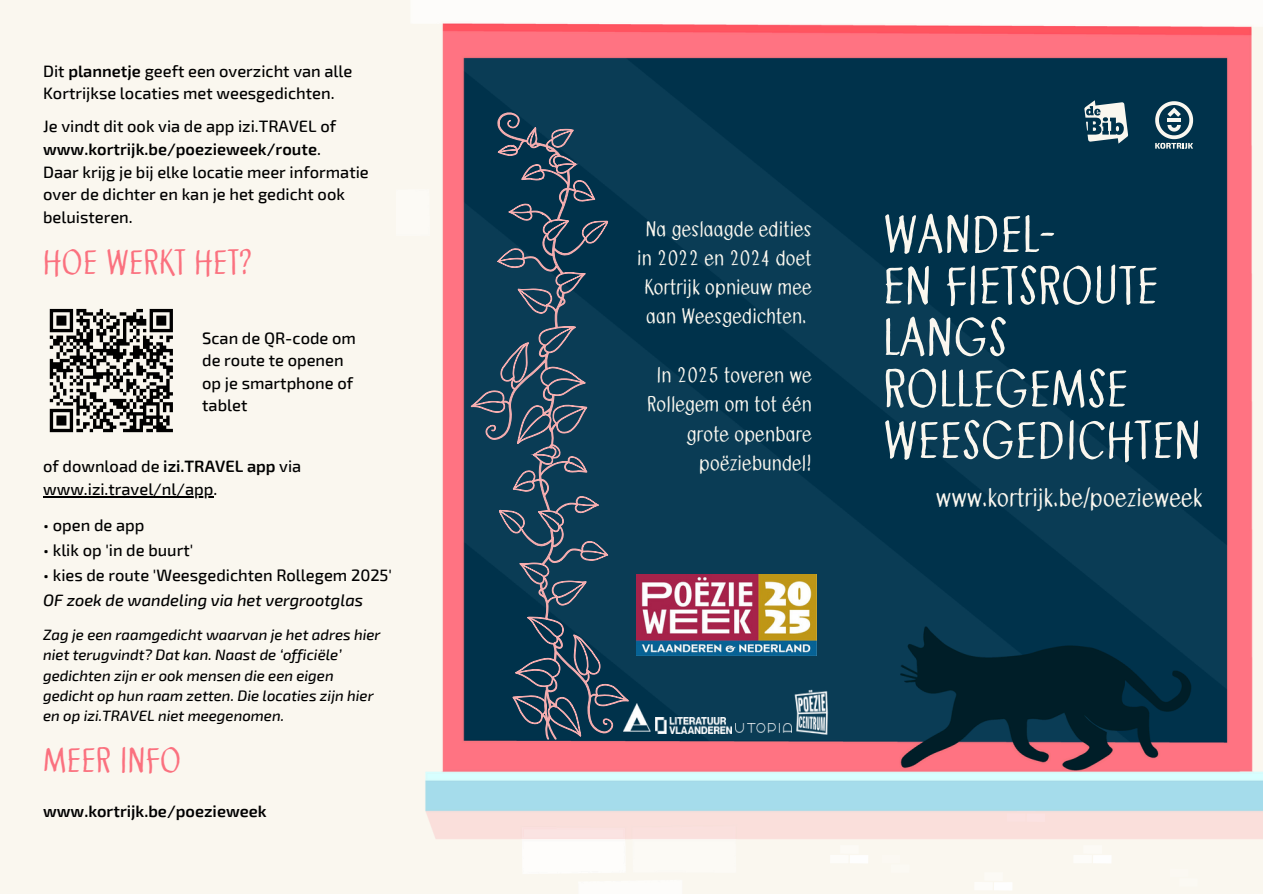
<style>
.page{position:relative;width:1263px;height:894px;background:#fff}
.page>*{position:absolute;margin:0;border:0;box-sizing:border-box;transform-origin:0 0}
.t1{font:52.8px/51.4px "Sendmeapostcard";color:#faf7ef}
.t2{font:900 35.85px "Exo 2";color:#f7f2e6}
.t3{font:34.8px "Sendmeapostcard";color:#fa717f}
.t4{font:25.5px "Sendmeapostcard";color:#faf7ef}
.t5{font:21px/29.2px "Sendmeapostcard";color:#faf7ef;text-align:center}
.t6{font:500 16.5px/22.5px "Exo 2";color:#000}
.t7{font:italic 500 16.5px "Exo 2";color:#000}
.t8{font:600 16.5px "Exo 2";color:#000}
.t9{font:italic 500 15px/20.2px "Exo 2";color:#000}
.s1{font-weight:600}
</style>
<div class="page">
<div style="left:0;top:0;width:1263px;height:893px;background:#faf7ef"></div>
<svg style="left:49px;top:308px;width:124px;height:125px"></svg>
<img style="left:412px;top:0;width:851px;height:893px">
<svg style="left:469px;top:57px;width:139px;height:388px;background:#133e56"></svg>
<svg style="left:499px;top:148px;width:18px;height:5px"></svg>
<svg style="left:529px;top:129px;width:7px;height:17px"></svg>
<svg style="left:552px;top:129px;width:20px;height:11px"></svg>
<svg style="left:556px;top:163px;width:19px;height:4px"></svg>
<svg style="left:522px;top:169px;width:19px;height:10px"></svg>
<svg style="left:575px;top:190px;width:20px;height:10px"></svg>
<svg style="left:547px;top:220px;width:21px;height:14px"></svg>
<svg style="left:585px;top:221px;width:23px;height:17px"></svg>
<svg style="left:560px;top:272px;width:24px;height:14px"></svg>
<svg style="left:545px;top:326px;width:30px;height:20px"></svg>
<svg style="left:518px;top:287px;width:29px;height:20px"></svg>
<svg style="left:512px;top:343px;width:16px;height:34px"></svg>
<svg style="left:547px;top:377px;width:37px;height:9px"></svg>
<svg style="left:498px;top:257px;width:26px;height:15px"></svg>
<svg style="left:510px;top:211px;width:20px;height:3px"></svg>
<svg style="left:473px;top:401px;width:157px;height:340px;background:#1b4259"></svg>
<img style="left:735px;top:723px;width:56px;height:9px">
<img style="left:791px;top:686px;width:40px;height:51px">
<img style="left:623px;top:703px;width:27px;height:27px">
<img style="left:655px;top:717px;width:77px;height:15px">
<svg style="left:1084px;top:100px;width:44px;height:44px"></svg>
<svg style="left:1155px;top:101px;width:38px;height:48px"></svg>
<img style="left:637px;top:574px;width:180px;height:81px">
<div style="left:840px;top:844px;width:19px;height:9px;background:#fcfaf5"></div>
<div style="left:830px;top:854px;width:19px;height:9px;background:#fff"></div>
<div style="left:850px;top:854px;width:18px;height:9px;background:#fff"></div>
<div style="left:1083px;top:844px;width:19px;height:9px;background:#fcfaf5"></div>
<div style="left:1073px;top:854px;width:19px;height:9px;background:#fff"></div>
<div style="left:1093px;top:854px;width:18px;height:9px;background:#fff"></div>
<div style="left:1179px;top:877px;width:19px;height:9px;background:#fbf9f3"></div>
<div style="left:1170px;top:868px;width:18px;height:8px;background:#fbf8f2"></div>
<hr style="left:43px;top:496px;width:170px;height:1px;background:#000">
<p class="t6" style="left:43px;top:59px;width:311px">Dit <span class="s1">plannetje</span> geeft een overzicht van alle<br>Kortrijkse locaties met weesgedichten.</p>
<p class="t6" style="left:43px;top:114px;width:295px;line-height:23.1px">Je vindt dit ook via de app izi.TRAVEL of <span class="s1">www.kortrijk.be/poezieweek/route</span>.</p>
<h1 class="t6" style="left:43px;top:160px;width:327px">Daar krijg je bij elke locatie meer informatie over de dichter en kan je het gedicht ook beluisteren.</h1>
<h2 class="t3" style="left:43px;top:245px;width:211px">HOE WERKT HET?</h2>
<p class="t6" style="left:202px;top:325px;width:155px">Scan de QR-code om de route te openen</p>
<p class="t6" style="left:202px;top:370px;width:152px">op je smartphone of tablet</p>
<p class="t6" style="left:43px;top:454px;width:260px">of download de <span class="s1">izi.TRAVEL app</span> via</p>
<p class="t6" style="left:43px;top:477px;width:176px">www.izi.travel/nl/app.</p>
<h5 class="t6" style="left:43px;top:513px;width:103px">• open de app</h5>
<p class="t6" style="left:43px;top:538px;width:152px">• klik op 'in de buurt'</p>
<p class="t6" style="left:43px;top:563px;width:350px">• kies de route 'Weesgedichten Rollegem 2025'</p>
<p class="t7" style="left:43px;top:589px;width:322px">OF zoek de wandeling via het vergrootglas</p>
<p class="t9" style="left:43px;top:624px;width:339px">Zag je een raamgedicht waarvan je het adres hier</p>
<p class="t9" style="left:43px;top:644px;width:332px">niet terugvindt? Dat kan. Naast de ‘officiële’ gedichten zijn er ook mensen die een eigen gedicht op hun raam zetten. Die locaties zijn hier en op izi.TRAVEL niet meegenomen.</p>
<p class="t3" style="left:43px;top:742px;width:140px">MEER INFO</p>
<p class="t8" style="left:43px;top:799px;width:225px">www.kortrijk.be/poezieweek</p>
<p class="t5" style="left:637px;top:214px;width:176px">Na geslaagde edities in 2022 en 2024 doet<br>Kortrijk opnieuw mee aan Weesgedichten.</p>
<p class="t5" style="left:647px;top:360px;width:166px;text-align:right">In 2025 toveren we<br>Rollegem om tot één grote openbare poëziebundel!</p>
<p class="t1" style="left:883px;top:209px;width:320px">WANDEL-<br>EN FIETSROUTE<br>LANGS<br>ROLLEGEMSE<br>WEESGEDICHTEN</p>
<p class="t2" style="left:883px;top:253px;width:217px">IN KORTRIJK</p>
<p class="t4" style="left:936px;top:484px;width:268px">www.kortrijk.be/poezieweek</p>
</div>
